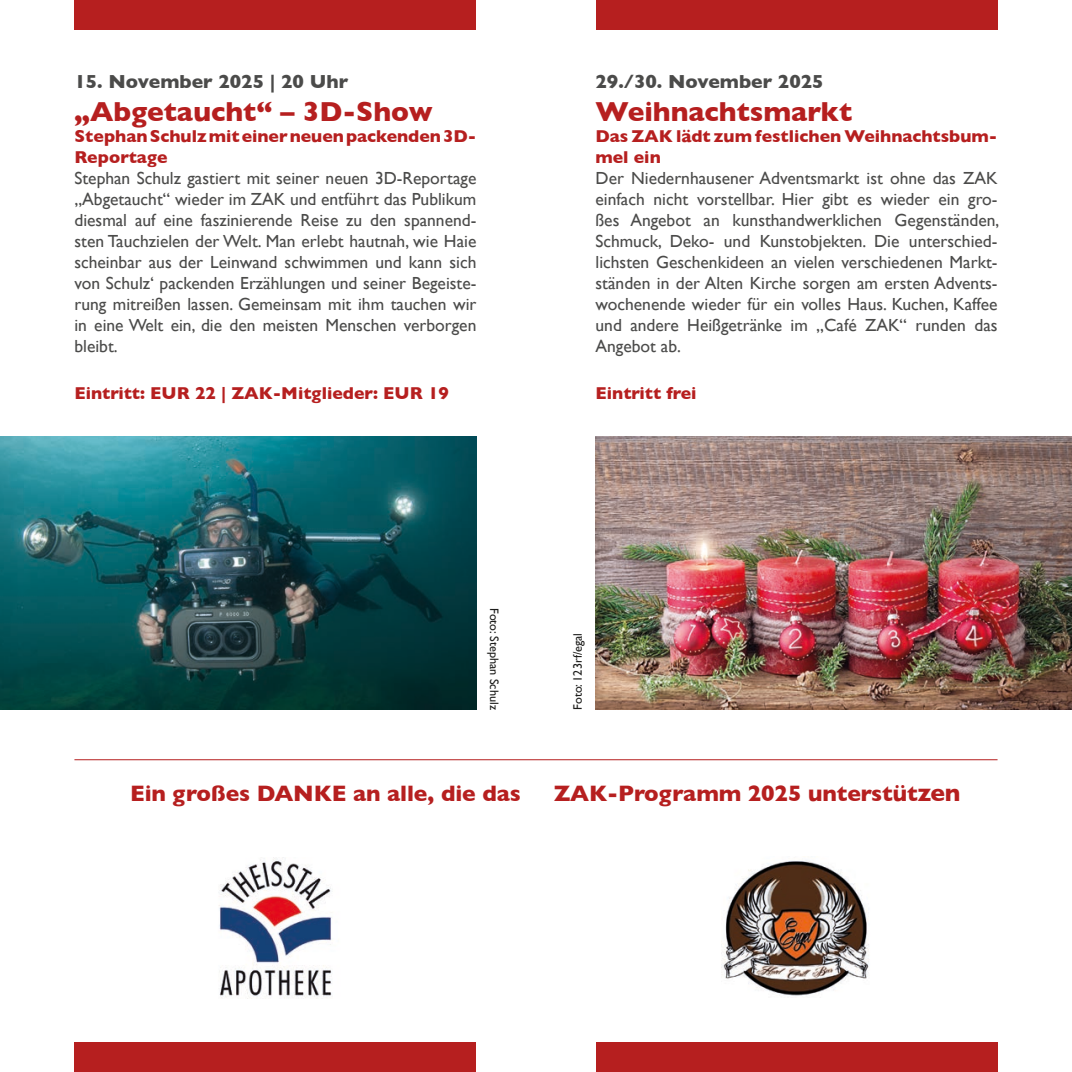
<style>
.page{position:relative;width:1072px;height:1072px;background:#fff}
.page>*{position:absolute;margin:0;border:0;box-sizing:border-box;transform-origin:0 0}
.Kuenstler{font:700 28px "Gill Sans";color:#b61f1f}
.t1{font:700 22.75px "Gill Sans";letter-spacing:-.005em;color:#b61f1f}
.Datum_und_Uhrzeit{font:700 19.25px "Gill Sans";color:#4b4b4a}
.Fliesstext{font:17.5px/21px "Gill Sans";color:#4b4b4a;text-align:justify}
.Ueberschrift{font:700 17.5px/21px "Gill Sans";color:#b61f1f}
.Eintrittspreis{font:700 17.5px "Gill Sans";color:#b61f1f}
.Fotocredit{font:12.25px "Gill Sans";color:#1d1d1b}
.s1{font-size:24.5px}
</style>
<div class="page">
<div style="left:74px;top:0;width:402px;height:30px;background:#b61f1f"></div>
<div style="left:595px;top:0;width:402px;height:30px;background:#b61f1f"></div>
<div style="left:74px;top:1042px;width:402px;height:29px;background:#b61f1f"></div>
<div style="left:595px;top:1042px;width:402px;height:29px;background:#b61f1f"></div>
<img style="left:219px;top:858px;width:113px;height:140px">
<img style="left:721px;top:861px;width:148px;height:135px">
<img style="left:0;top:437px;width:476px;height:272px">
<img style="left:595px;top:437px;width:476px;height:272px">
<hr style="left:74px;top:759px;width:923px;height:1px;background:#b61f1f">
<p class="Datum_und_Uhrzeit" style="left:74px;top:66px;width:275px">15. November 2025 | 20 Uhr</p>
<p class="Kuenstler" style="left:74px;top:89px;width:360px">„Abgetaucht“ – 3D-Show</p>
<p class="Ueberschrift" style="left:74px;top:125px;width:403px">Stephan Schulz mit einer neuen packenden 3D-<br>Reportage</p>
<p class="Fliesstext" style="left:74px;top:168px;width:403px">Stephan Schulz gastiert mit seiner neuen 3D-Reportage „Abgetaucht“ wieder im ZAK und entführt das Publikum diesmal auf eine faszinierende Reise zu den spannend&shy;sten Tauchzielen der Welt. Man erlebt hautnah, wie Haie scheinbar aus der Leinwand schwimmen und kann sich von Schulz‘ packenden Erzählungen und seiner Begeiste&shy;rung mitreißen lassen. Gemeinsam mit ihm tauchen wir in eine Welt ein, die den meisten Menschen verborgen bleibt.</p>
<p class="Eintrittspreis" style="left:74px;top:379px;width:376px">Eintritt: EUR 22 | ZAK-Mitglieder: EUR 19</p>
<p class="Datum_und_Uhrzeit" style="left:595px;top:66px;width:230px">29./30. November 2025</p>
<p class="Kuenstler" style="left:595px;top:89px;width:258px">Weihnachtsmarkt</p>
<p class="Ueberschrift" style="left:595px;top:125px;width:403px">Das ZAK lädt zum festlichen Weihnachtsbum&shy;mel ein</p>
<p class="Fliesstext" style="left:595px;top:168px;width:405px">Der Niedernhausener Adventsmarkt ist ohne das ZAK einfach nicht vorstellbar. Hier gibt es wieder ein gro&shy;ßes Angebot an kunsthandwerklichen Gegenständen, Schmuck, Deko- und Kunstobjekten. Die unterschied&shy;lichsten Geschenkideen an vielen verschiedenen Markt&shy;ständen in der Alten Kirche sorgen am ersten Advents&shy;wochenende wieder für ein volles Haus. Kuchen, Kaffee und andere Heißgetränke im „Café ZAK“ runden das Angebot ab.</p>
<p class="Eintrittspreis" style="left:595px;top:379px;width:103px">Eintritt frei</p>
<p class="Fotocredit" style="left:501px;top:608px;width:103px;rotate:90deg">Foto: Stephan Schulz</p>
<p class="Fotocredit" style="left:570px;top:709px;width:78px;rotate:-90deg">Foto: 123rf/egal</p>
<p class="t1" style="left:130px;top:775px;width:392px">Ein großes DANKE an alle, die das</p>
<p class="t1" style="left:554px;top:775px;width:408px">ZAK-Programm 2025 unterstüt<span class="s1">zen</span></p>
</div>
